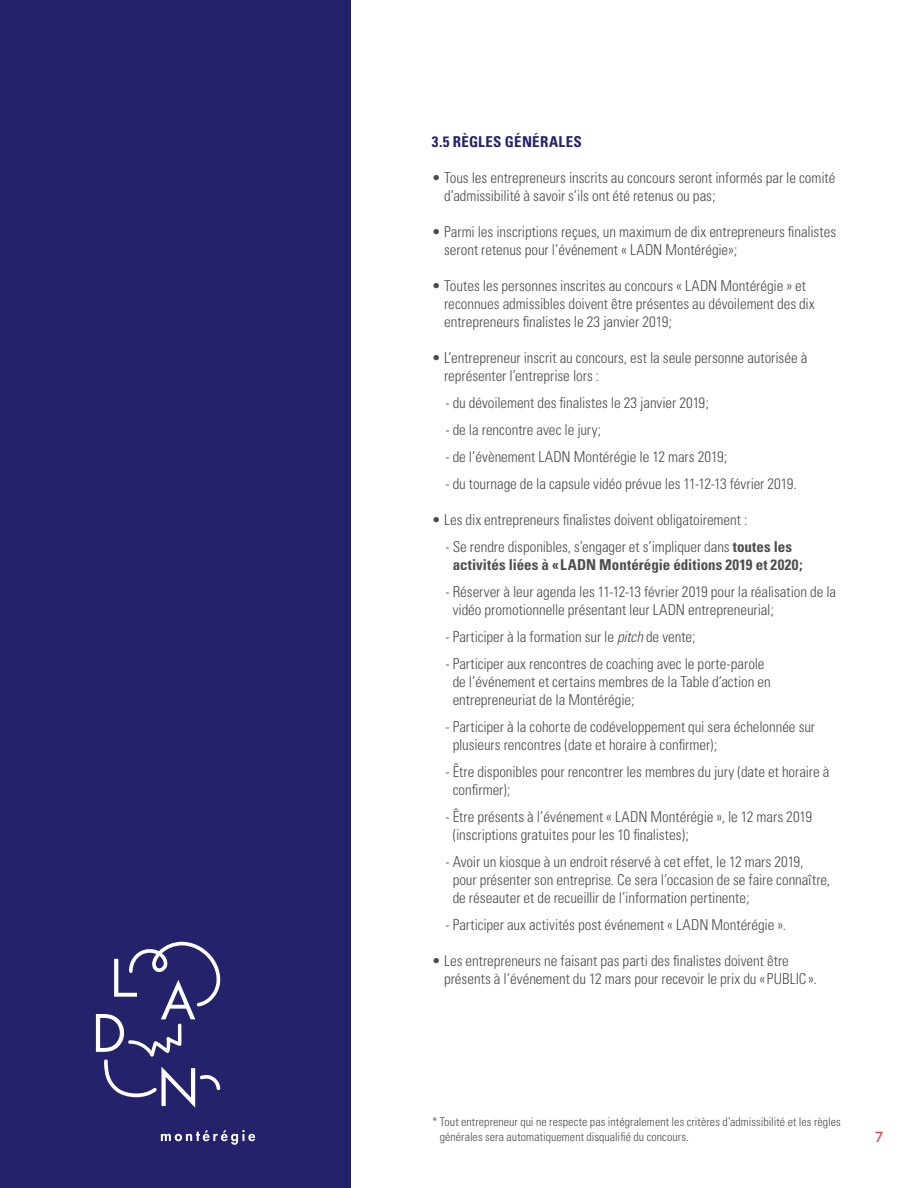
<style>
.page{position:relative;width:918px;height:1188px;background:#fff}
.page>*{position:absolute;margin:0;border:0;box-sizing:border-box;transform-origin:0 0}
.t1{font:300 condensed 15px/18px "Univers";letter-spacing:-.005em;color:#4d4d4f}
.t2{font:700 condensed 15px/18px "Univers";letter-spacing:.005em;color:#4d4d4f}
.t3{font:700 condensed 15px "Univers";letter-spacing:.02em;color:#23226b}
.t4{font:15px "Campton";color:#da4551}
.t5{font:300 condensed 12px/15px "Univers";letter-spacing:.005em;color:#4d4d4f}
.s1{font-weight:300}
.s2{font-style:italic}
</style>
<div class="page">
<div style="left:0;top:0;width:351px;height:1188px;background:#23226b"></div>
<svg style="left:161px;top:1130px;width:94px;height:15px"></svg>
<svg style="left:96px;top:942px;width:125px;height:166px"></svg>
<p class="t3" style="left:432px;top:132px;width:151px">3.5 RÈGLES GÉNÉRALES</p>
<p class="t1" style="left:444px;top:169px;width:393px;text-indent:-12px">• Tous les entrepreneurs inscrits au concours seront informés par le comité d’admissibilité à savoir s’ils ont été retenus ou pas;</p>
<p class="t1" style="left:444px;top:223px;width:394px;text-indent:-12px">• Parmi les inscriptions reçues, un maximum de dix entrepreneurs finalistes seront retenus pour l’événement « LADN Montérégie»;</p>
<p class="t1" style="left:444px;top:277px;width:372px;text-indent:-12px">• Toutes les personnes inscrites au concours « LADN Montérégie » et reconnues admissibles doivent être présentes au dévoilement des dix entrepreneurs finalistes le 23 janvier 2019;</p>
<p class="t1" style="left:444px;top:349px;width:365px;text-indent:-12px">• L’entrepreneur inscrit au concours, est la seule personne autorisée à représenter l’entreprise lors :</p>
<p class="t1" style="left:445px;top:394px;width:265px">- du dévoilement des finalistes le 23 janvier 2019;</p>
<p class="t1" style="left:445px;top:421px;width:157px">- de la rencontre avec le jury;</p>
<p class="t1" style="left:445px;top:448px;width:284px">- de l’évènement LADN Montérégie le 12 mars 2019;</p>
<p class="t1" style="left:445px;top:475px;width:353px">- du tournage de la capsule vidéo prévue les 11-12-13 février 2019.</p>
<p class="t1" style="left:432px;top:511px;width:317px">• Les dix entrepreneurs finalistes doivent obligatoirement :</p>
<p class="t2" style="left:453px;top:538px;width:352px;text-indent:-7px"><span class="s1">- Se rendre disponibles, s’engager et s’impliquer dans</span> toutes les activités liées à «LADN Montérégie éditions 2019 et 2020;</p>
<p class="t1" style="left:453px;top:583px;width:385px;text-indent:-7px">- Réserver à leur agenda les 11-12-13 février 2019 pour la réalisation de la vidéo promotionnelle présentant leur LADN entrepreneurial;</p>
<p class="t1" style="left:445px;top:628px;width:252px">- Participer à la formation sur le <span class="s2">pitch</span> de vente;</p>
<p class="t1" style="left:453px;top:655px;width:320px;text-indent:-7px">- Participer aux rencontres de coaching avec le porte-parole de l’événement et certains membres de la Table d’action en entrepreneuriat de la Montérégie;</p>
<p class="t1" style="left:453px;top:718px;width:364px;text-indent:-7px">- Participer à la cohorte de codéveloppement qui sera échelonnée sur plusieurs rencontres (date et horaire à confirmer);</p>
<p class="t1" style="left:453px;top:763px;width:378px;text-indent:-7px">- Être disponibles pour rencontrer les membres du jury (date et horaire à confirmer);</p>
<p class="t1" style="left:453px;top:808px;width:361px;text-indent:-7px">- Être présents à l’événement « LADN Montérégie », le 12 mars 2019 (inscriptions gratuites pour les 10 finalistes);</p>
<p class="t1" style="left:453px;top:853px;width:379px;text-indent:-7px">- Avoir un kiosque à un endroit réservé à cet effet, le 12 mars 2019, pour présenter son entreprise. Ce sera l’occasion de se faire connaître, de réseauter et de recueillir de l’information pertinente;</p>
<p class="t1" style="left:445px;top:916px;width:342px">- Participer aux activités post événement « LADN Montérégie ».</p>
<p class="t1" style="left:444px;top:952px;width:374px;text-indent:-12px">• Les entrepreneurs ne faisant pas parti des finalistes doivent être présents à l’événement du 12 mars pour recevoir le prix du «PUBLIC».</p>
<p class="t5" style="left:440px;top:1114px;width:403px;text-indent:-8px">* Tout entrepreneur qui ne respecte pas intégralement les critères d’admissibilité et les règles générales sera automatiquement disqualifié du concours.</p>
<p class="t4" style="left:875px;top:1127px;width:9px">7</p>
</div>
